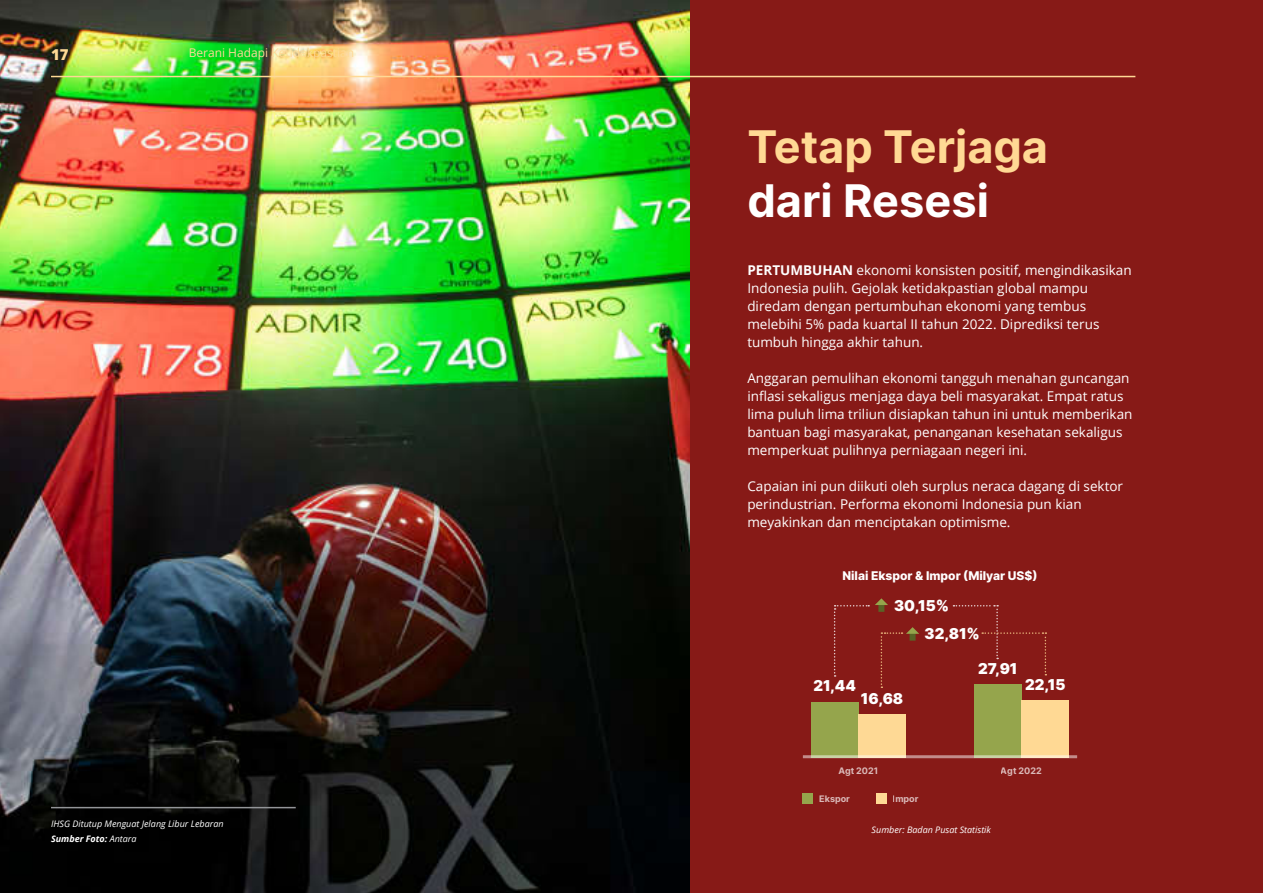
<style>
.page{position:relative;width:1263px;height:893px;background:#871a17}
.page>*{position:absolute;margin:0;border:0;box-sizing:border-box;transform-origin:0 0}
.t1{font:700 45px "Inter";color:#ffd994}
.t2{font:700 45px "Inter";color:#fff}
.t3{font:900 15px/28.2px "Inter";color:#fff}
.t4{font:800 15px "Open Sans";color:#fed995}
.t5{font:13.5px/18px "Open Sans";color:#fff}
.t6{font:800 12px "Inter";color:#fff}
.t7{font:12px "Open Sans";color:#fed995}
.t8{font:italic 9px/15px "Open Sans";color:#fff}
.t9{font:700 9px "Inter";color:#fff}
.s1{font-weight:700}
</style>
<div class="page">
<img style="left:0;top:0;width:690px;height:893px">
<hr style="left:51px;top:807px;width:245px;height:1px;background:#939598">
<hr style="left:51px;top:76px;width:1084px;height:1px;background:#fed995">
<div style="left:811px;top:702px;width:47px;height:55px;background:#95a54c"></div>
<div style="left:974px;top:684px;width:48px;height:73px;background:#95a54c"></div>
<div style="left:858px;top:714px;width:48px;height:43px;background:#fed995"></div>
<div style="left:1022px;top:700px;width:47px;height:57px;background:#ffd994"></div>
<svg style="left:834px;top:605px;width:35px;height:72px"></svg>
<svg style="left:953px;top:605px;width:93px;height:70px"></svg>
<div style="left:878px;top:604px;width:6px;height:8px;background:#596326"></div>
<svg style="left:875px;top:598px;width:13px;height:7px"></svg>
<svg style="left:881px;top:627px;width:38px;height:61px"></svg>
<div style="left:803px;top:794px;width:10px;height:10px;background:#95a54c"></div>
<div style="left:876px;top:794px;width:10px;height:10px;background:#ffd994"></div>
<hr style="left:803px;top:755px;width:274px;height:3px;background:#fff">
<p class="t4" style="left:51px;top:48px;width:19px">17</p>
<p class="t7" style="left:189px;top:48px;width:167px">Berani Hadapi Ketidakpastian</p>
<p class="t8" style="left:51px;top:817px;width:174px">IHSG Ditutup Menguat Jelang Libur Lebaran<br><span class="s1">Sumber Foto:</span> Antara</p>
<h1 class="t1" style="left:747px;top:120px;width:302px">Tetap Terjaga</h1>
<h1 class="t2" style="left:747px;top:174px;width:243px">dari Resesi</h1>
<p class="t5" style="left:747px;top:262px;width:386px"><span class="s1">PERTUMBUHAN</span> ekonomi konsisten positif, mengindikasikan Indonesia pulih. Gejolak ketidakpastian global mampu diredam dengan pertumbuhan ekonomi yang tembus melebihi 5% pada kuartal II tahun 2022. Diprediksi terus tumbuh hingga akhir tahun.</p>
<p class="t5" style="left:747px;top:370px;width:387px">Anggaran pemulihan ekonomi tangguh menahan guncangan inflasi sekaligus menjaga daya beli masyarakat. Empat ratus lima puluh lima triliun disiapkan tahun ini untuk memberikan bantuan bagi masyarakat, penanganan kesehatan sekaligus memperkuat pulihnya perniagaan negeri ini.</p>
<p class="t5" style="left:747px;top:478px;width:377px">Capaian ini pun diikuti oleh surplus neraca dagang di sektor perindustrian. Performa ekonomi Indonesia pun kian meyakinkan dan menciptakan optimisme.</p>
<p class="t6" style="left:842px;top:567px;width:197px">Nilai Ekspor &amp; Impor (Milyar US$)</p>
<p class="t3" style="left:924px;top:591px;width:57px;text-indent:-30px">30,15%<br>32,81%</p>
<p class="t3" style="left:978px;top:654px;width:41px">27,91</p>
<p class="t3" style="left:861px;top:684px;width:44px">16,68</p>
<p class="t3" style="left:813px;top:672px;width:44px">21,44</p>
<p class="t3" style="left:1025px;top:670px;width:42px">22,15</p>
<p class="t9" style="left:838px;top:765px;width:41px">Agt 2021</p>
<p class="t9" style="left:819px;top:794px;width:32px">Ekspor</p>
<p class="t9" style="left:893px;top:794px;width:27px">Impor</p>
<p class="t8" style="left:872px;top:823px;width:121px">Sumber: Badan Pusat Statistik</p>
<p class="t9" style="left:1001px;top:765px;width:42px">Agt 2022</p>
</div>
